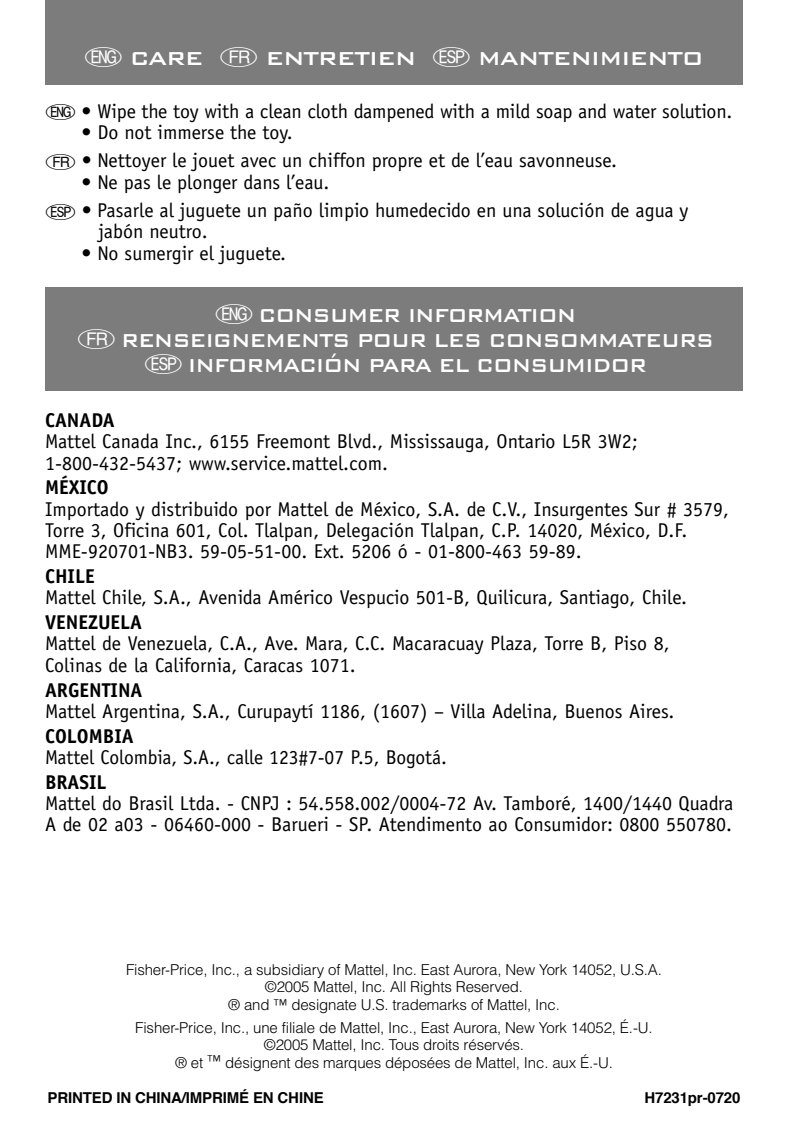
<style>
.page{position:relative;width:788px;height:1148px;background:#fff}
.page>*{position:absolute;margin:0;border:0;box-sizing:border-box;transform-origin:0 0}
.Bullet_copy{font:500 25px "Bank Gothic BT";letter-spacing:-.05em;color:#fff;scale:.9 1}
.Bullet_copy-2{font:500 25px "Bank Gothic BT";letter-spacing:-.05em;color:#fff}
.Bullet_copy-3{font:20px/21.2px "Officina Sans";color:#000}
.add{font:700 20px "Officina Sans";color:#000}
.t1{font:300 15px "Helvetica";letter-spacing:-.01em;color:#000}
.t2{font:700 15px "Helvetica";letter-spacing:-.01em;color:#000}
.s1{font-family:"Ovalfont";font-weight:400}
.s2{font-family:"Ovalfont"}
</style>
<div class="page">
<div style="left:45px;top:0;width:697px;height:85px;background:#7c7c7c"></div>
<div style="left:45px;top:287px;width:697px;height:104px;background:#7c7c7c"></div>
<p class="Bullet_copy-2" style="left:84px;top:45px;width:621px"><span class="s1">E</span> CARE <span class="s1">F</span> ENTRETIEN <span class="s1">S</span> MANTENIMIENTO</p>
<p class="Bullet_copy-3" style="left:45px;top:100px;width:689px"><span class="s2">E</span> • Wipe the toy with a clean cloth dampened with a mild soap and water solution.</p>
<p class="Bullet_copy-3" style="left:82px;top:121px;width:213px">• Do not immerse the toy.</p>
<p class="Bullet_copy-3" style="left:45px;top:150px;width:573px"><span class="s2">F</span> • Nettoyer le jouet avec un chiffon propre et de l’eau savonneuse.</p>
<p class="Bullet_copy-3" style="left:82px;top:171px;width:249px">• Ne pas le plonger dans l’eau.</p>
<p class="Bullet_copy-3" style="left:98px;top:200px;width:591px;text-indent:-53px"><span class="s2">S</span> • Pasarle al juguete un paño limpio humedecido en una solución de agua y jabón neutro.</p>
<p class="Bullet_copy-3" style="left:82px;top:242px;width:206px">• No sumergir el juguete.</p>
<p class="Bullet_copy" style="left:215px;top:302px;width:403px"><span class="s1">E</span> CONSUMER INFORMATION</p>
<p class="Bullet_copy" style="left:77px;top:327px;width:709px"><span class="s1">F</span> RENSEIGNEMENTS POUR LES CONSOMMATEURS</p>
<p class="Bullet_copy" style="left:144px;top:352px;width:560px"><span class="s1">S</span> INFORMACIÓN PARA EL CONSUMIDOR</p>
<p class="add" style="left:45px;top:408px;width:71px">CANADA</p>
<p class="Bullet_copy-3" style="left:45px;top:431px;width:594px">Mattel Canada Inc., 6155 Freemont Blvd., Mississauga, Ontario L5R 3W2;<br>1-800-432-5437; www.service.mattel.com.</p>
<p class="add" style="left:45px;top:475px;width:65px">MÉXICO</p>
<p class="Bullet_copy-3" style="left:45px;top:498px;width:685px">Importado y distribuido por Mattel de México, S.A. de C.V., Insurgentes Sur # 3579,<br>Torre 3, Oficina 601, Col. Tlalpan, Delegación Tlalpan, C.P. 14020, México, D.F.<br>MME-920701-NB3. 59-05-51-00. Ext. 5206 ó - 01-800-463 59-89.</p>
<p class="add" style="left:45px;top:564px;width:51px">CHILE</p>
<p class="Bullet_copy-3" style="left:45px;top:587px;width:643px">Mattel Chile, S.A., Avenida Américo Vespucio 501-B, Quilicura, Santiago, Chile.</p>
<p class="add" style="left:45px;top:610px;width:99px">VENEZUELA</p>
<p class="Bullet_copy-3" style="left:45px;top:633px;width:626px">Mattel de Venezuela, C.A., Ave. Mara, C.C. Macaracuay Plaza, Torre B, Piso 8,<br>Colinas de la California, Caracas 1071.</p>
<p class="add" style="left:45px;top:677px;width:99px">ARGENTINA</p>
<p class="Bullet_copy-3" style="left:45px;top:700px;width:630px">Mattel Argentina, S.A., Curupaytí 1186, (1607) – Villa Adelina, Buenos Aires.</p>
<p class="add" style="left:45px;top:723px;width:90px">COLOMBIA</p>
<p class="Bullet_copy-3" style="left:45px;top:746px;width:403px">Mattel Colombia, S.A., calle 123#7-07 P.5, Bogotá.</p>
<p class="add" style="left:45px;top:769px;width:63px">BRASIL</p>
<p class="Bullet_copy-3" style="left:45px;top:792px;width:690px">Mattel do Brasil Ltda. - CNPJ : 54.558.002/0004-72 Av. Tamboré, 1400/1440 Quadra<br>A de 02 a03 - 06460-000 - Barueri - SP. Atendimento ao Consumidor: 0800 550780.</p>
<p class="t1" style="left:126px;top:960px;width:537px">Fisher-Price, Inc., a subsidiary of Mattel, Inc. East Aurora, New York 14052, U.S.A.</p>
<p class="t1" style="left:265px;top:977px;width:260px">©2005 Mattel, Inc. All Rights Reserved.</p>
<p class="t1" style="left:228px;top:995px;width:333px">® and ™ designate U.S. trademarks of Mattel, Inc.</p>
<p class="t1" style="left:135px;top:1017px;width:519px">Fisher-Price, Inc., une filiale de Mattel, Inc., East Aurora, New York 14052, É.-U.</p>
<p class="t1" style="left:264px;top:1035px;width:262px">©2005 Mattel, Inc. Tous droits réservés.</p>
<p class="t1" style="left:175px;top:1052px;width:439px">® et ™ désignent des marques déposées de Mattel, Inc. aux É.-U.</p>
<p class="t2" style="left:47px;top:1087px;width:278px">PRINTED IN CHINA/IMPRIMÉ EN CHINE</p>
<p class="t2" style="left:644px;top:1087px;width:97px">H7231pr-0720</p>
</div>
